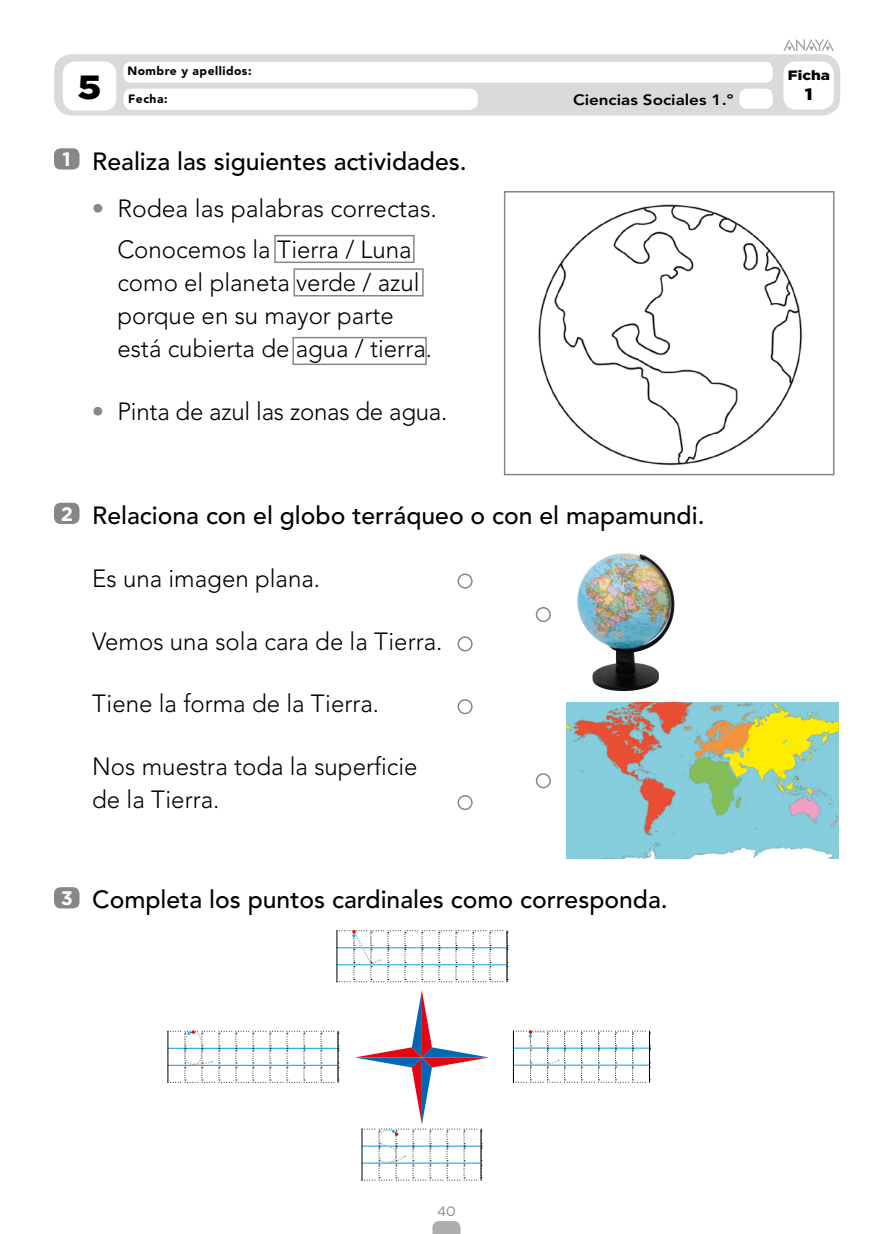
<style>
.page{position:relative;width:893px;height:1234px;background:#fff}
.page>*{position:absolute;margin:0;border:0;box-sizing:border-box;transform-origin:0 0}
.nuclNumGrande{font:900 33.45px "Gotham";color:#000;scale:1.13 1}
.nuclTextoAct{font:300 24.75px/33px "Avenir LT Std";color:#000}
.nuclTextoAct-2{font:500 24.75px "Avenir LT Std";color:#000}
.nuclNumAct{font:700 19.5px "Gotham";color:#fff}
.nuclNumFicha{font:900 16.5px "Gotham";color:#000;scale:1.13 1}
.nuclTextoAsignatura{font:800 15px "Avenir LT Std";color:#000;scale:1.13 1}
.nuclTextoFicha{font:900 13.5px "Gotham";color:#000;scale:1.13 1}
.t1{font:13.5px "Gotham";color:#878787}
.nuclTexoNombreG{font:900 12px "Avenir LT Std";letter-spacing:.04em;color:#000}
.s1{font-weight:500;color:#878787}
</style>
<div class="page">
<svg style="left:432px;top:1221px;width:28px;height:12px"></svg>
<div style="left:54px;top:148px;width:26px;height:21px;background:#878787;border-radius:7px"></div>
<div style="left:54px;top:54px;width:786px;height:61px;background:#dadada;border-radius:18px"></div>
<div style="left:63px;top:61px;width:53px;height:50px;background:#fff;border-radius:13px"></div>
<div style="left:739px;top:89px;width:34px;height:20px;background:#fff;border-radius:8px"></div>
<div style="left:783px;top:61px;width:51px;height:49px;background:#fff;border-radius:13px"></div>
<div style="left:123px;top:89px;width:355px;height:21px;background:#fff;border-radius:9px"></div>
<div style="left:123px;top:62px;width:650px;height:21px;background:#fff;border-radius:8px"></div>
<svg style="left:783px;top:39px;width:51px;height:12px"></svg>
<div style="left:54px;top:502px;width:26px;height:22px;background:#878787;border-radius:7px"></div>
<div style="left:458px;top:573px;width:15px;height:15px;border:2px solid #878787;border-radius:50%"></div>
<div style="left:458px;top:636px;width:15px;height:15px;border:2px solid #878787;border-radius:50%"></div>
<div style="left:458px;top:699px;width:15px;height:15px;border:2px solid #878787;border-radius:50%"></div>
<div style="left:458px;top:794px;width:15px;height:16px;border:2px solid #878787;border-radius:50%"></div>
<img style="left:566px;top:702px;width:273px;height:156px">
<img style="left:577px;top:553px;width:97px;height:138px">
<div style="left:536px;top:607px;width:15px;height:15px;border:2px solid #878787;border-radius:50%"></div>
<div style="left:536px;top:773px;width:15px;height:15px;border:2px solid #878787;border-radius:50%"></div>
<div style="left:54px;top:887px;width:26px;height:21px;background:#878787;border-radius:7px"></div>
<img style="left:538px;top:204px;width:264px;height:262px">
<div style="left:504px;top:191px;width:330px;height:284px;border:2px solid #878787"></div>
<div style="left:274px;top:235px;width:141px;height:28px;border:2px solid #878787"></div>
<div style="left:294px;top:268px;width:130px;height:28px;border:2px solid #878787"></div>
<div style="left:292px;top:337px;width:135px;height:28px;border:2px solid #878787"></div>
<svg style="left:513px;top:1030px;width:137px;height:52px"></svg>
<svg style="left:337px;top:929px;width:171px;height:53px"></svg>
<svg style="left:168px;top:1030px;width:171px;height:52px"></svg>
<svg style="left:355px;top:990px;width:134px;height:190px"></svg>
<p class="nuclNumGrande" style="left:78px;top:64px;width:23px">5</p>
<p class="nuclTexoNombreG" style="left:127px;top:64px;width:126px">Nombre y apellidos:</p>
<p class="nuclTexoNombreG" style="left:128px;top:91px;width:41px">Fecha:</p>
<p class="nuclNumAct" style="left:63px;top:146px;width:10px">1</p>
<p class="nuclTextoAct-2" style="left:92px;top:147px;width:376px">Realiza las siguientes actividades.</p>
<p class="nuclTextoAct" style="left:92px;top:191px;width:347px"><span class="s1">•</span> Rodea las palabras correctas.</p>
<p class="nuclTextoAct" style="left:117px;top:233px;width:316px">Conocemos la Tierra / Luna como el planeta verde / azul porque en su mayor parte está cubierta de agua / tierra.</p>
<p class="nuclTextoAct" style="left:92px;top:395px;width:357px"><span class="s1">•</span> Pinta de azul las zonas de agua.</p>
<p class="nuclTextoAsignatura" style="left:573px;top:91px;width:143px">Ciencias Sociales 1.º</p>
<p class="nuclNumAct" style="left:61px;top:500px;width:14px">2</p>
<p class="nuclTextoAct-2" style="left:92px;top:501px;width:614px">Relaciona con el globo terráqueo o con el mapamundi.</p>
<p class="nuclTextoAct" style="left:92px;top:561px;width:229px">Es una imagen plana.</p>
<p class="nuclTextoAct" style="left:92px;top:624px;width:352px">Vemos una sola cara de la Tierra.</p>
<p class="nuclTextoAct" style="left:92px;top:687px;width:288px">Tiene la forma de la Tierra.</p>
<p class="nuclTextoAct" style="left:92px;top:750px;width:327px">Nos muestra toda la superficie de la Tierra.</p>
<p class="nuclNumAct" style="left:61px;top:885px;width:14px">3</p>
<p class="nuclTextoAct-2" style="left:92px;top:885px;width:577px">Completa los puntos cardinales como corresponda.</p>
<p class="nuclTextoFicha" style="left:788px;top:66px;width:39px">Ficha</p>
<p class="nuclNumFicha" style="left:805px;top:83px;width:8px">1</p>
<p class="t1" style="left:437px;top:1202px;width:20px">40</p>
</div>
